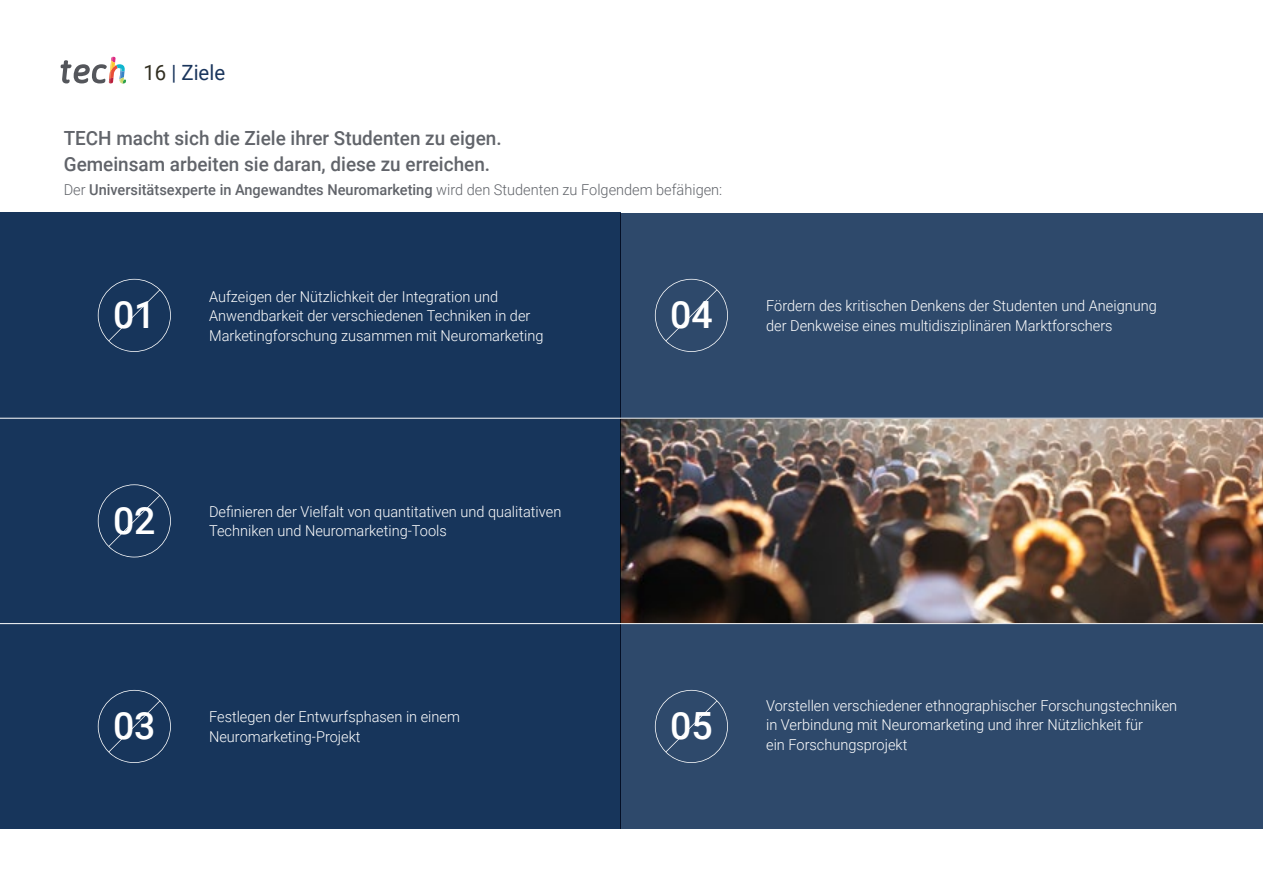
<style>
.page{position:relative;width:1263px;height:893px;background:#fff}
.page>*{position:absolute;margin:0;border:0;box-sizing:border-box;transform-origin:0 0}
.t1{font:500 37.5px "Roboto";color:#fff}
.t2{font:21px "Roboto";color:#1a355c}
.t3{font:500 19.5px/25.5px "Roboto";color:#61646a}
.t4{font:300 15px/19.5px "Roboto";color:#fff}
.t5{font:500 15px "Roboto";color:#61646a}
.s1{color:#312e20}
.s2{font-weight:300}
</style>
<div class="page">
<img style="left:621px;top:419px;width:642px;height:204px">
<div style="left:621px;top:623px;width:642px;height:206px;background:#2e496b"></div>
<div style="left:0;top:213px;width:621px;height:616px;background:#17355b"></div>
<div style="left:621px;top:213px;width:642px;height:205px;background:#2e496b"></div>
<svg style="left:98px;top:279px;width:73px;height:73px"></svg>
<svg style="left:98px;top:690px;width:73px;height:73px"></svg>
<svg style="left:655px;top:690px;width:73px;height:73px"></svg>
<svg style="left:98px;top:484px;width:73px;height:73px"></svg>
<svg style="left:655px;top:279px;width:73px;height:73px"></svg>
<hr style="left:0;top:418px;width:1263px;height:1px;background:#fff">
<hr style="left:0;top:623px;width:1263px;height:1px;background:#fff">
<svg style="left:61px;top:57px;width:65px;height:27px"></svg>
<h2 class="t2" style="left:144px;top:57px;width:83px"><span class="s1">16</span> | Ziele</h2>
<h3 class="t3" style="left:64px;top:125px;width:439px">TECH macht sich die Ziele ihrer Studenten zu eigen.<br>Gemeinsam arbeiten sie daran, diese zu erreichen.</h3>
<p class="t5" style="left:64px;top:179px;width:660px"><span class="s2">Der</span> Universitätsexperte in Angewandtes Neuromarketing <span class="s2">wird den Studenten zu Folgendem befähigen:</span></p>
<h1 class="t1" style="left:113px;top:288px;width:44px">01</h1>
<p class="t4" style="left:209px;top:286px;width:336px">Aufzeigen der Nützlichkeit der Integration und<br>Anwendbarkeit der verschiedenen Techniken in der<br>Marketingforschung zusammen mit Neuromarketing</p>
<h1 class="t1" style="left:670px;top:288px;width:44px">04</h1>
<p class="t4" style="left:766px;top:296px;width:392px">Fördern des kritischen Denkens der Studenten und Aneignung der Denkweise eines multidisziplinären Marktforschers</p>
<h1 class="t1" style="left:113px;top:494px;width:44px">02</h1>
<p class="t4" style="left:209px;top:501px;width:354px">Definieren der Vielfalt von quantitativen und qualitativen<br>Techniken und Neuromarketing-Tools</p>
<p class="t4" style="left:209px;top:707px;width:252px">Festlegen der Entwurfsphasen in einem<br>Neuromarketing-Projekt</p>
<h1 class="t1" style="left:113px;top:699px;width:44px">03</h1>
<h1 class="t1" style="left:670px;top:699px;width:44px">05</h1>
<p class="t4" style="left:766px;top:695px;width:412px">Vorstellen verschiedener ethnographischer Forschungstechniken in Verbindung mit Neuromarketing und ihrer Nützlichkeit für<br>ein Forschungsprojekt</p>
</div>
